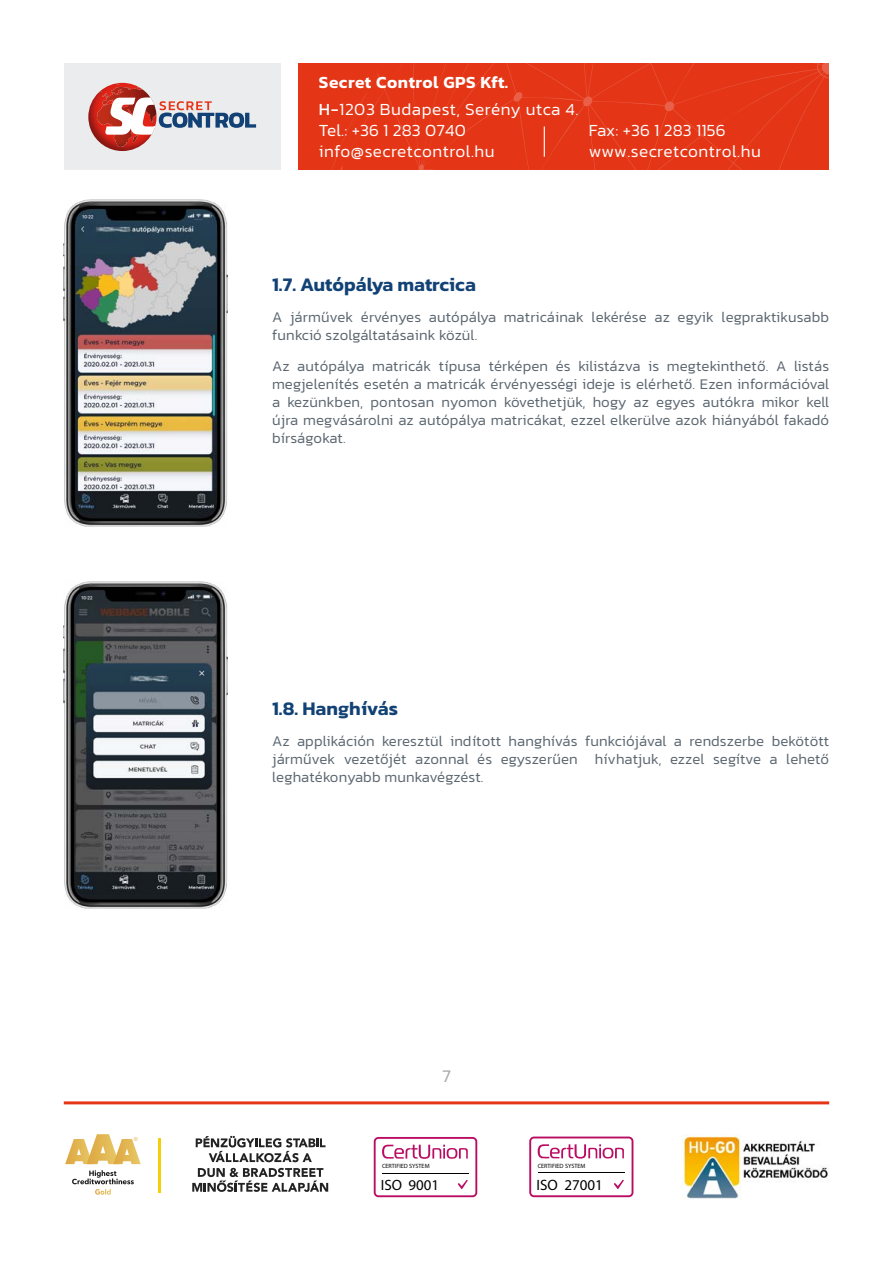
<style>
.page{position:relative;width:893px;height:1263px;background:#fff}
.page>*{position:absolute;margin:0;border:0;box-sizing:border-box;transform-origin:0 0}
.t1{font:600 19.5px "Kanit";color:#124275}
.t2{font:300 18px "Kanit";color:#a1a8ac}
.t3{font:300 17.25px/27.2px "Kanit";letter-spacing:.03em;color:#fff}
.t4{font:300 17.25px "Kanit";letter-spacing:.01em;color:#fff}
.t5{font:300 15px/18px "Kanit";letter-spacing:.01em;color:#5b6670;text-align:justify}
.t6{font:15px "Myriad Pro";color:#000}
.t7{font:6.15px "Myriad Pro";color:#000}
.s1{font-weight:600}
.s2{font-weight:400}
</style>
<div class="page">
<div style="left:64px;top:64px;width:217px;height:106px;background:#ebeced"></div>
<div style="left:298px;top:64px;width:531px;height:106px;background:#e43617"></div>
<svg style="left:332px;top:64px;width:497px;height:106px"></svg>
<img style="left:88px;top:106px;width:51px;height:45px">
<svg style="left:90px;top:84px;width:166px;height:63px"></svg>
<hr style="left:544px;top:126px;width:1px;height:31px;background:#fff">
<hr style="left:64px;top:1101px;width:765px;height:3px;background:#e43617">
<img style="left:681px;top:1134px;width:147px;height:65px">
<svg style="left:196px;top:1136px;width:129px;height:26px"></svg>
<svg style="left:192px;top:1168px;width:136px;height:24px"></svg>
<hr style="left:158px;top:1138px;width:3px;height:54px;background:#f5cf08">
<svg style="left:65px;top:1134px;width:76px;height:30px"></svg>
<svg style="left:72px;top:1170px;width:62px;height:25px"></svg>
<svg style="left:527px;top:1134px;width:108px;height:65px"></svg>
<svg style="left:529px;top:1136px;width:104px;height:61px"></svg>
<svg style="left:372px;top:1135px;width:107px;height:64px"></svg>
<svg style="left:374px;top:1137px;width:103px;height:60px"></svg>
<img style="left:64px;top:200px;width:163px;height:327px">
<img style="left:64px;top:581px;width:163px;height:327px">
<img style="left:72px;top:206px;width:147px;height:314px">
<img style="left:72px;top:588px;width:147px;height:314px">
<p class="t3" style="left:319px;top:69px;width:261px"><span class="s1">Secret Control GPS Kft.<br></span><span class="s2">H-</span>1203 Budapest, Serény utca 4.</p>
<p class="t4" style="left:319px;top:118px;width:148px">Tel.: +36 1 283 0740</p>
<p class="t4" style="left:589px;top:118px;width:138px">Fax: +36 1 283 1156</p>
<p class="t3" style="left:319px;top:137px;width:177px">info@secretcontrol.hu</p>
<p class="t3" style="left:589px;top:137px;width:173px">www.secretcontrol.hu</p>
<h1 class="t1" style="left:272px;top:270px;width:205px">1.7. Autópálya matrcica</h1>
<p class="t5" style="left:272px;top:308px;width:559px">A járművek érvényes autópálya matricáinak lekérése az egyik legpraktikusabb funkció szolgáltatásaink közül.</p>
<p class="t5" style="left:272px;top:357px;width:559px">Az autópálya matricák típusa térképen és kilistázva is megtekinthető. A listás megjelenítés esetén a matricák érvényességi ideje is elérhető. Ezen információval a kezünkben, pontosan nyomon követhetjük, hogy az egyes autókra mikor kell újra megvásárolni az autópálya matricákat, ezzel elkerülve azok hiányából fakadó bírságokat.</p>
<h1 class="t1" style="left:272px;top:694px;width:127px">1.8. Hanghívás</h1>
<p class="t5" style="left:272px;top:732px;width:559px">Az applikáción keresztül indított hanghívás funkciójával a rendszerbe bekötött járművek vezetőjét azonnal és egyszerűen hívhatjuk, ezzel segítve a lehető leghatékonyabb munkavégzést.</p>
<p class="t2" style="left:442px;top:1063px;width:10px">7</p>
<p class="t7" style="left:382px;top:1162px;width:49px">CERTIFIED SYSTEM</p>
<p class="t6" style="left:381px;top:1176px;width:60px">ISO 9001</p>
<p class="t7" style="left:538px;top:1162px;width:49px">CERTIFIED SYSTEM</p>
<p class="t6" style="left:536px;top:1176px;width:68px">ISO 27001</p>
</div>
